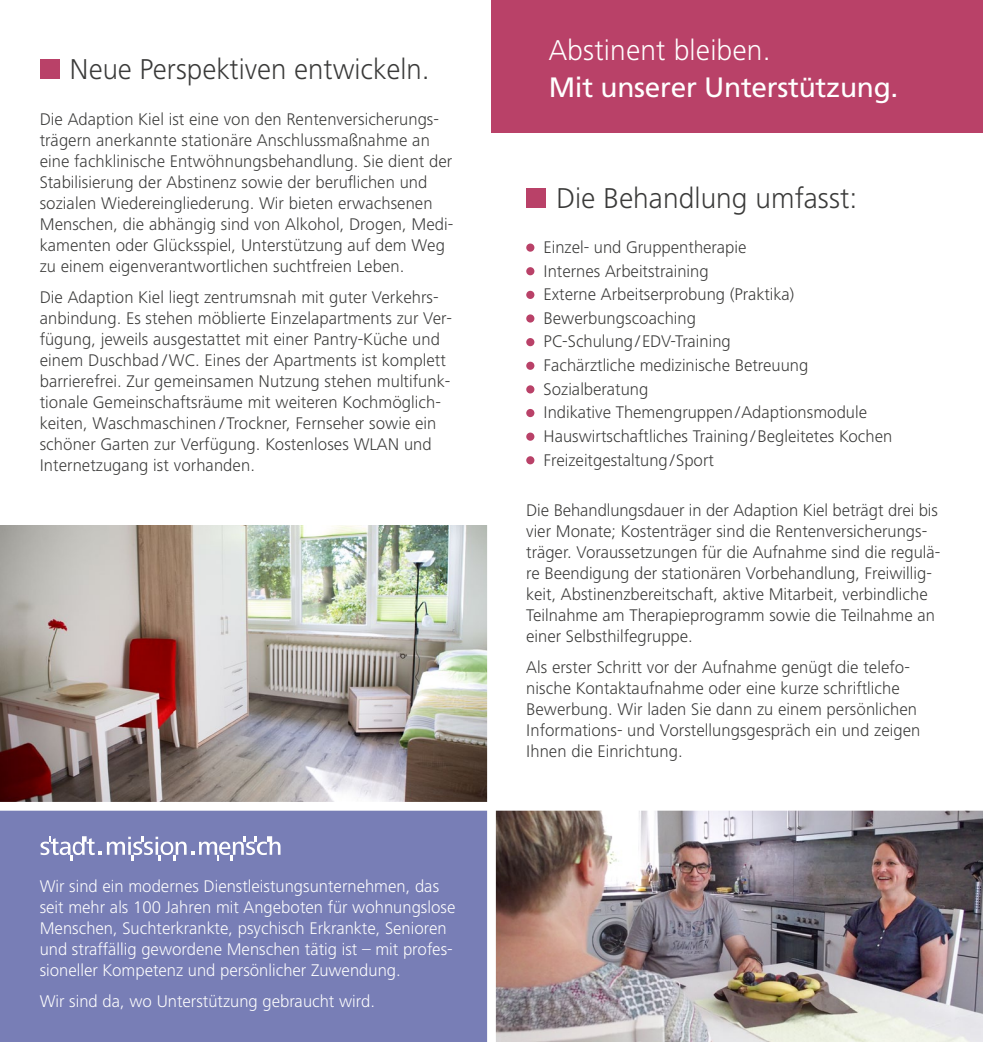
<style>
.page{position:relative;width:983px;height:1042px;background:#fff}
.page>*{position:absolute;margin:0;border:0;box-sizing:border-box;transform-origin:0 0}
.t1{font:300 29.75px "Frutiger Next LT";color:#3a3a39}
.t2{font:300 29.75px "Frutiger Next LT";letter-spacing:.005em;color:#fff}
.t3{font:28px "Frutiger LT Std";letter-spacing:-.01em;color:#fff}
.t4{font:300 17.5px/21px "Frutiger Next LT";letter-spacing:.005em;color:#3a3a39}
.t5{font:300 17.5px/21px "Frutiger Next LT";color:#fff}
</style>
<div class="page">
<div style="left:491px;top:0;width:491px;height:132px;background:#b94168"></div>
<div style="left:526px;top:188px;width:20px;height:20px;background:#b94168"></div>
<div style="left:40px;top:59px;width:20px;height:20px;background:#b94168"></div>
<img style="left:0;top:526px;width:487px;height:276px">
<div style="left:0;top:806px;width:491px;height:236px;background:#787eb6"></div>
<svg style="left:41px;top:836px;width:239px;height:24px"></svg>
<div style="left:526px;top:243px;width:8px;height:9px;background:#b94168;border-radius:50%"></div>
<div style="left:526px;top:267px;width:8px;height:8px;background:#b94168;border-radius:50%"></div>
<div style="left:526px;top:291px;width:8px;height:8px;background:#b94168;border-radius:50%"></div>
<div style="left:526px;top:314px;width:8px;height:9px;background:#b94168;border-radius:50%"></div>
<div style="left:526px;top:338px;width:8px;height:8px;background:#b94168;border-radius:50%"></div>
<div style="left:526px;top:362px;width:8px;height:8px;background:#b94168;border-radius:50%"></div>
<div style="left:526px;top:385px;width:8px;height:8px;background:#b94168;border-radius:50%"></div>
<div style="left:526px;top:409px;width:8px;height:8px;background:#b94168;border-radius:50%"></div>
<div style="left:526px;top:432px;width:8px;height:9px;background:#b94168;border-radius:50%"></div>
<div style="left:526px;top:456px;width:8px;height:8px;background:#b94168;border-radius:50%"></div>
<img style="left:495px;top:810px;width:487px;height:232px">
<div style="left:487px;top:482px;width:8px;height:560px;background:#fff"></div>
<div style="left:0;top:802px;width:982px;height:8px;background:#fff"></div>
<h1 class="t1" style="left:69px;top:53px;width:361px">Neue Perspektiven entwickeln.</h1>
<p class="t4" style="left:40px;top:108px;width:415px">Die Adaption Kiel ist eine von den Rentenversicherungs&shy;trägern anerkannte stationäre Anschlussmaßnahme an eine fachklinische Entwöhnungsbehandlung. Sie dient der Stabilisierung der Abstinenz sowie der beruflichen und sozialen Wiedereingliederung. Wir bieten erwachsenen Menschen, die abhängig sind von Alkohol, Drogen, Medi&shy;kamenten oder Glücksspiel, Unterstützung auf dem Weg zu einem eigenverantwortlichen suchtfreien Leben.</p>
<p class="t4" style="left:40px;top:287px;width:414px">Die Adaption Kiel liegt zentrumsnah mit guter Verkehrs&shy;anbindung. Es stehen möblierte Einzelapartments zur Ver&shy;fügung, jeweils ausgestattet mit einer Pantry-Küche und einem Duschbad / WC. Eines der Apartments ist komplett barrierefrei. Zur gemeinsamen Nutzung stehen multifunk&shy;tionale Gemeinschaftsräume mit weiteren Kochmöglich&shy;keiten, Waschmaschinen / Trockner, Fernseher sowie ein schöner Garten zur Verfügung. Kostenloses WLAN und Internetzugang ist vorhanden.</p>
<p class="t5" style="left:40px;top:875px;width:417px">Wir sind ein modernes Dienstleistungsunternehmen, das seit mehr als 100 Jahren mit Angeboten für wohnungslose Menschen, Suchterkrankte, psychisch Erkrankte, Senioren und straffällig gewordene Menschen tätig ist – mit profes&shy;sioneller Kompetenz und persönlicher Zuwendung.</p>
<p class="t5" style="left:40px;top:991px;width:337px">Wir sind da, wo Unterstützung gebraucht wird.</p>
<h1 class="t2" style="left:548px;top:34px;width:223px">Abstinent bleiben.</h1>
<h2 class="t3" style="left:548px;top:71px;width:351px">Mit unserer Unterstützung.</h2>
<h1 class="t1" style="left:556px;top:181px;width:303px">Die Behandlung umfasst:</h1>
<p class="t4" style="left:543px;top:235px;width:350px;line-height:23.6px">Einzel- und Gruppentherapie<br>Internes Arbeitstraining<br>Externe Arbeitserprobung (Praktika)<br>Bewerbungscoaching<br>PC-Schulung / EDV-Training<br>Fachärztliche medizinische Betreuung Sozialberatung<br>Indikative Themengruppen / Adaptionsmodule Hauswirtschaftliches Training / Begleitetes Kochen Freizeitgestaltung / Sport</p>
<p class="t4" style="left:526px;top:499px;width:415px">Die Behandlungsdauer in der Adaption Kiel beträgt drei bis vier Monate; Kostenträger sind die Rentenversicherungs&shy;träger. Voraussetzungen für die Aufnahme sind die regulä&shy;re Beendigung der stationären Vorbehandlung, Freiwillig&shy;keit, Abstinenzbereitschaft, aktive Mitarbeit, verbindliche Teilnahme am Therapieprogramm sowie die Teilnahme an einer Selbsthilfegruppe.</p>
<p class="t4" style="left:526px;top:657px;width:395px">Als erster Schritt vor der Aufnahme genügt die telefo&shy;nische Kontaktaufnahme oder eine kurze schriftliche Bewerbung. Wir laden Sie dann zu einem persönlichen Informations- und Vorstellungsgespräch ein und zeigen Ihnen die Einrichtung.</p>
</div>
